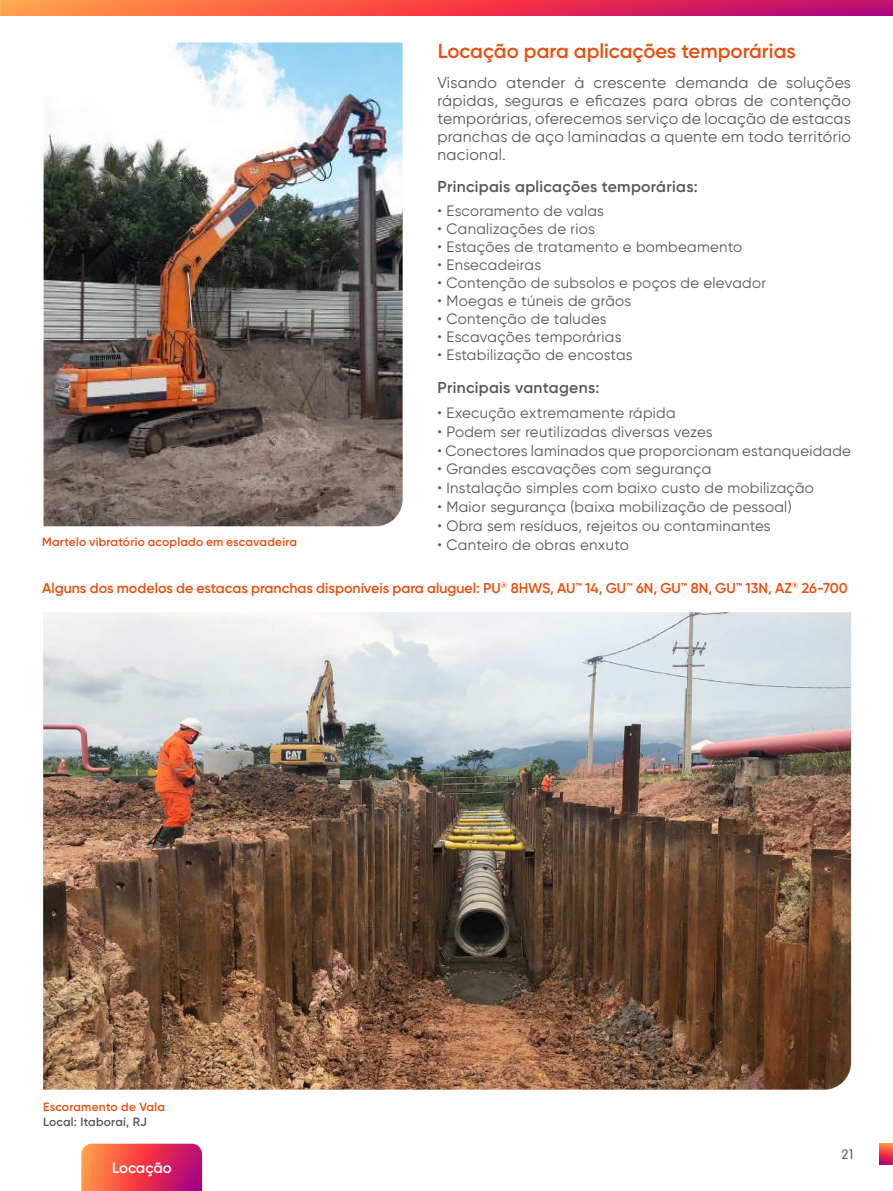
<style>
.page{position:relative;width:893px;height:1191px;background:#fff}
.page>*{position:absolute;margin:0;border:0;box-sizing:border-box;transform-origin:0 0}
.t1{font:600 20.25px "Gilroy";color:#e94e0f}
.t2{font:15.75px/18px "Gilroy";letter-spacing:.02em;color:#575756;text-align:justify}
.t3{font:600 15.75px "Gilroy";letter-spacing:.02em;color:#575756}
.t4{font:15px "Gilroy";letter-spacing:.02em;color:#575756}
.t5{font:600 15px "Gilroy";letter-spacing:-.005em;color:#fff}
.t6{font:600 14.25px "Gilroy";color:#e94e0f}
.t7{font:300 13.5px "VAG Rounded Std";color:#5e5b5d}
.t8{font:600 12px "Gilroy";letter-spacing:.02em;color:#e94e0f}
.t9{font:600 12px "Gilroy";letter-spacing:.02em;color:#575756}
</style>
<div class="page">
<img style="left:43px;top:612px;width:808px;height:477px">
<img style="left:44px;top:43px;width:359px;height:483px">
<img style="left:0;top:0;width:893px;height:16px">
<img style="left:879px;top:1143px;width:14px;height:21px">
<img style="left:81px;top:1143px;width:121px;height:48px">
<p class="t8" style="left:42px;top:534px;width:257px">Martelo vibratório acoplado em escavadeira</p>
<h1 class="t1" style="left:438px;top:38px;width:359px">Locação para aplicações temporárias</h1>
<p class="t2" style="left:437px;top:74px;width:415px">Visando atender à crescente demanda de soluções rápidas, seguras e eficazes para obras de contenção temporárias, oferecemos serviço de locação de estacas pranchas de aço laminadas a quente em todo território nacional.</p>
<p class="t3" style="left:438px;top:177px;width:262px">Principais aplicações temporárias:</p>
<p class="t4" style="left:438px;top:201px;width:168px">• Escoramento de valas</p>
<p class="t4" style="left:438px;top:219px;width:159px">• Canalizações de rios</p>
<p class="t4" style="left:438px;top:237px;width:306px">• Estações de tratamento e bombeamento</p>
<p class="t4" style="left:438px;top:255px;width:105px">• Ensecadeiras</p>
<p class="t4" style="left:438px;top:273px;width:330px">• Contenção de subsolos e poços de elevador</p>
<p class="t4" style="left:438px;top:291px;width:195px">• Moegas e túneis de grãos</p>
<p class="t4" style="left:438px;top:309px;width:171px">• Contenção de taludes</p>
<p class="t4" style="left:438px;top:327px;width:185px">• Escavações temporárias</p>
<p class="t4" style="left:438px;top:345px;width:197px">• Estabilização de encostas</p>
<p class="t3" style="left:438px;top:378px;width:163px">Principais vantagens:</p>
<p class="t4" style="left:438px;top:404px;width:240px">• Execução extremamente rápida</p>
<p class="t4" style="left:438px;top:422px;width:276px">• Podem ser reutilizadas diversas vezes</p>
<p class="t4" style="left:438px;top:441px;width:415px">• Conectores laminados que proporcionam estanqueidade</p>
<p class="t4" style="left:438px;top:460px;width:275px">• Grandes escavações com segurança</p>
<p class="t4" style="left:438px;top:479px;width:378px">• Instalação simples com baixo custo de mobilização</p>
<p class="t4" style="left:438px;top:497px;width:356px">• Maior segurança (baixa mobilização de pessoal)</p>
<p class="t4" style="left:438px;top:516px;width:335px">• Obra sem resíduos, rejeitos ou contaminantes</p>
<p class="t4" style="left:438px;top:535px;width:193px">• Canteiro de obras enxuto</p>
<p class="t6" style="left:42px;top:579px;width:807px">Alguns dos modelos de estacas pranchas disponíveis para aluguel: PU<sup>®</sup> 8HWS, AU™ 14, GU™ 6N, GU™ 8N, GU™ 13N, AZ<sup>®</sup> 26-700</p>
<p class="t8" style="left:43px;top:1099px;width:123px">Escoramento de Vala</p>
<p class="t9" style="left:43px;top:1114px;width:105px">Local: Itaboraí, RJ</p>
<p class="t5" style="left:112px;top:1158px;width:61px">Locação</p>
<p class="t7" style="left:842px;top:1146px;width:13px">21</p>
</div>
